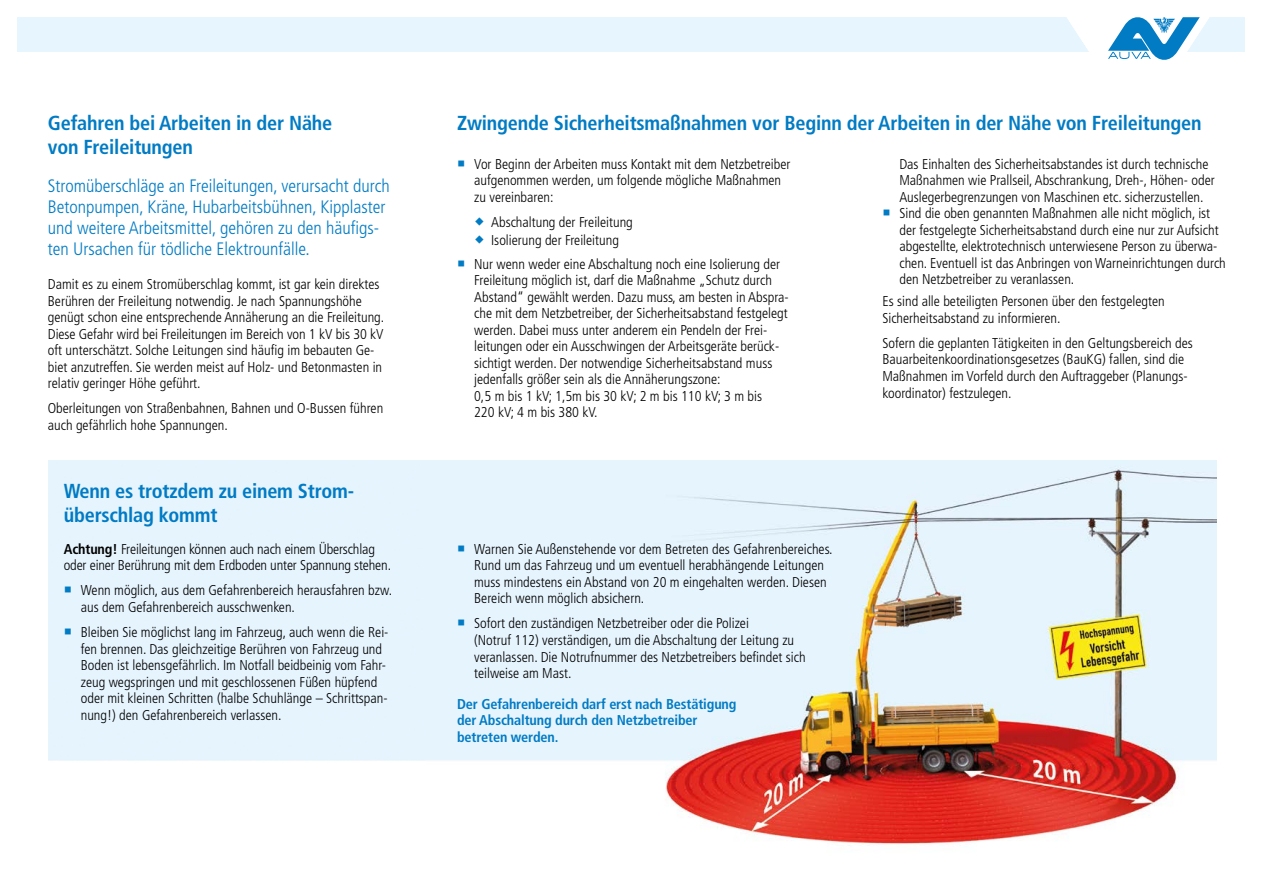
<style>
.page{position:relative;width:1263px;height:893px;background:#fff}
.page>*{position:absolute;margin:0;border:0;box-sizing:border-box;transform-origin:0 0}
.h2_14_pt_hf{font:700 condensed 20.25px/24.3px "Frutiger LT Std";letter-spacing:-.01em;color:#007bc4}
.h3_vortext{font:300 condensed 18px/21px "Frutiger LT Std";color:#007bc4}
.I_Copy{font:300 condensed 14.25px/16.5px "Frutiger LT Std";color:#000}
.h3_achtung{font:300 condensed 14.25px/16.5px "Frutiger LT Std";letter-spacing:-.01em;color:#000}
.h4_wichtig{font:700 condensed 14.25px/16.5px "Frutiger LT Std";letter-spacing:-.01em;color:#007bc4}
.s1{font-weight:700}
</style>
<div class="page">
<img style="left:49px;top:460px;width:1167px;height:385px">
<div style="left:17px;top:17px;width:1228px;height:34px;background:#e6f5fe"></div>
<svg style="left:1066px;top:17px;width:144px;height:43px"></svg>
<svg style="left:65px;top:587px;width:6px;height:6px"></svg>
<svg style="left:65px;top:629px;width:6px;height:5px"></svg>
<svg style="left:458px;top:546px;width:6px;height:5px"></svg>
<svg style="left:458px;top:620px;width:6px;height:6px"></svg>
<h2 class="h2_14_pt_hf" style="left:48px;top:111px;width:286px">Gefahren bei Arbeiten in der Nähe von Freileitungen</h2>
<p class="h3_vortext" style="left:48px;top:176px;width:344px">Stromüberschläge an Freileitungen, verursacht durch Betonpumpen, Kräne, Hubarbeitsbühnen, Kipplaster und weitere Arbeitsmittel, gehören zu den häufigs&shy;ten Ursachen für tödliche Elektrounfälle.</p>
<p class="I_Copy" style="left:48px;top:276px;width:338px">Damit es zu einem Stromüberschlag kommt, ist gar kein direktes Berühren der Freileitung notwendig. Je nach Spannungshöhe genügt schon eine entsprechende Annäherung an die Freileitung.<br>Diese Gefahr wird bei Freileitungen im Bereich von 1 kV bis 30 kV oft unterschätzt. Solche Leitungen sind häufig im bebauten Ge&shy;biet anzutreffen. Sie werden meist auf Holz- und Betonmasten in relativ geringer Höhe geführt.</p>
<p class="I_Copy" style="left:48px;top:400px;width:337px">Oberleitungen von Straßenbahnen, Bahnen und O-Bussen führen auch gefährlich hohe Spannungen.</p>
<h2 class="h2_14_pt_hf" style="left:64px;top:479px;width:292px">Wenn es trotzdem zu einem Strom&shy;überschlag kommt</h2>
<p class="h3_achtung" style="left:64px;top:541px;width:329px"><span class="s1">Achtung!</span> Freileitungen können auch nach einem Überschlag oder einer Berührung mit dem Erdboden unter Spannung stehen.</p>
<p class="I_Copy" style="left:81px;top:582px;width:313px">Wenn möglich, aus dem Gefahrenbereich herausfahren bzw. aus dem Gefahrenbereich ausschwenken.</p>
<p class="I_Copy" style="left:81px;top:624px;width:309px">Bleiben Sie möglichst lang im Fahrzeug, auch wenn die Rei&shy;fen brennen. Das gleichzeitige Berühren von Fahrzeug und Boden ist lebensgefährlich. Im Notfall beidbeinig vom Fahr&shy;zeug wegspringen und mit geschlossenen Füßen hüpfend oder mit kleinen Schritten (halbe Schuhlänge – Schrittspan&shy;nung!) den Gefahrenbereich verlassen.</p>
<h2 class="h2_14_pt_hf" style="left:457px;top:111px;width:746px">Zwingende Sicherheitsmaßnahmen vor Beginn der Arbeiten in der Nähe von Freileitungen</h2>
<p class="I_Copy" style="left:474px;top:156px;width:318px">Vor Beginn der Arbeiten muss Kontakt mit dem Netzbetreiber aufgenommen werden, um folgende mögliche Maßnahmen zu vereinbaren:</p>
<p class="I_Copy" style="left:491px;top:214px;width:143px">Abschaltung der Freileitung</p>
<p class="I_Copy" style="left:491px;top:232px;width:129px">Isolierung der Freileitung</p>
<p class="I_Copy" style="left:474px;top:256px;width:316px">Nur wenn weder eine Abschaltung noch eine Isolierung der Freileitung möglich ist, darf die Maßnahme „Schutz durch Abstand“ gewählt werden. Dazu muss, am besten in Abspra&shy;che mit dem Netzbetreiber, der Sicherheitsabstand festgelegt werden. Dabei muss unter anderem ein Pendeln der Frei&shy;leitungen oder ein Ausschwingen der Arbeitsgeräte berück&shy;sichtigt werden. Der notwendige Sicherheitsabstand muss jedenfalls größer sein als die Annäherungszone:<br>0,5 m bis 1 kV; 1,5m bis 30 kV; 2 m bis 110 kV; 3 m bis<br>220 kV; 4 m bis 380 kV.</p>
<p class="I_Copy" style="left:474px;top:541px;width:360px">Warnen Sie Außenstehende vor dem Betreten des Gefahrenbereiches.<br>Rund um das Fahrzeug und um eventuell herabhängende Leitungen muss mindestens ein Abstand von 20 m eingehalten werden. Diesen Bereich wenn möglich absichern.</p>
<p class="I_Copy" style="left:474px;top:615px;width:333px">Sofort den zuständigen Netzbetreiber oder die Polizei<br>(Notruf 112) verständigen, um die Abschaltung der Leitung zu veranlassen. Die Notrufnummer des Netzbetreibers befindet sich teilweise am Mast.</p>
<p class="h4_wichtig" style="left:457px;top:696px;width:281px">Der Gefahrenbereich darf erst nach Bestätigung der Abschaltung durch den Netzbetreiber betreten werden.</p>
<p class="I_Copy" style="left:899px;top:156px;width:317px">Das Einhalten des Sicherheitsabstandes ist durch technische<br>Maßnahmen wie Prallseil, Abschrankung, Dreh-, Höhen- oder<br>Auslegerbegrenzungen von Maschinen etc. sicherzustellen.</p>
<p class="I_Copy" style="left:899px;top:205px;width:328px">Sind die oben genannten Maßnahmen alle nicht möglich, ist der festgelegte Sicherheitsabstand durch eine nur zur Aufsicht abgestellte, elektrotechnisch unterwiesene Person zu überwa&shy;chen. Eventuell ist das Anbringen von Warneinrichtungen durch den Netzbetreiber zu veranlassen.</p>
<p class="I_Copy" style="left:882px;top:293px;width:284px">Es sind alle beteiligten Personen über den festgelegten<br>Sicherheitsabstand zu informieren.</p>
<p class="I_Copy" style="left:882px;top:335px;width:312px">Sofern die geplanten Tätigkeiten in den Geltungsbereich des Bauarbeitenkoordinationsgesetzes (BauKG) fallen, sind die Maßnahmen im Vorfeld durch den Auftraggeber (Planungs&shy;koordinator) festzulegen.</p>
</div>
